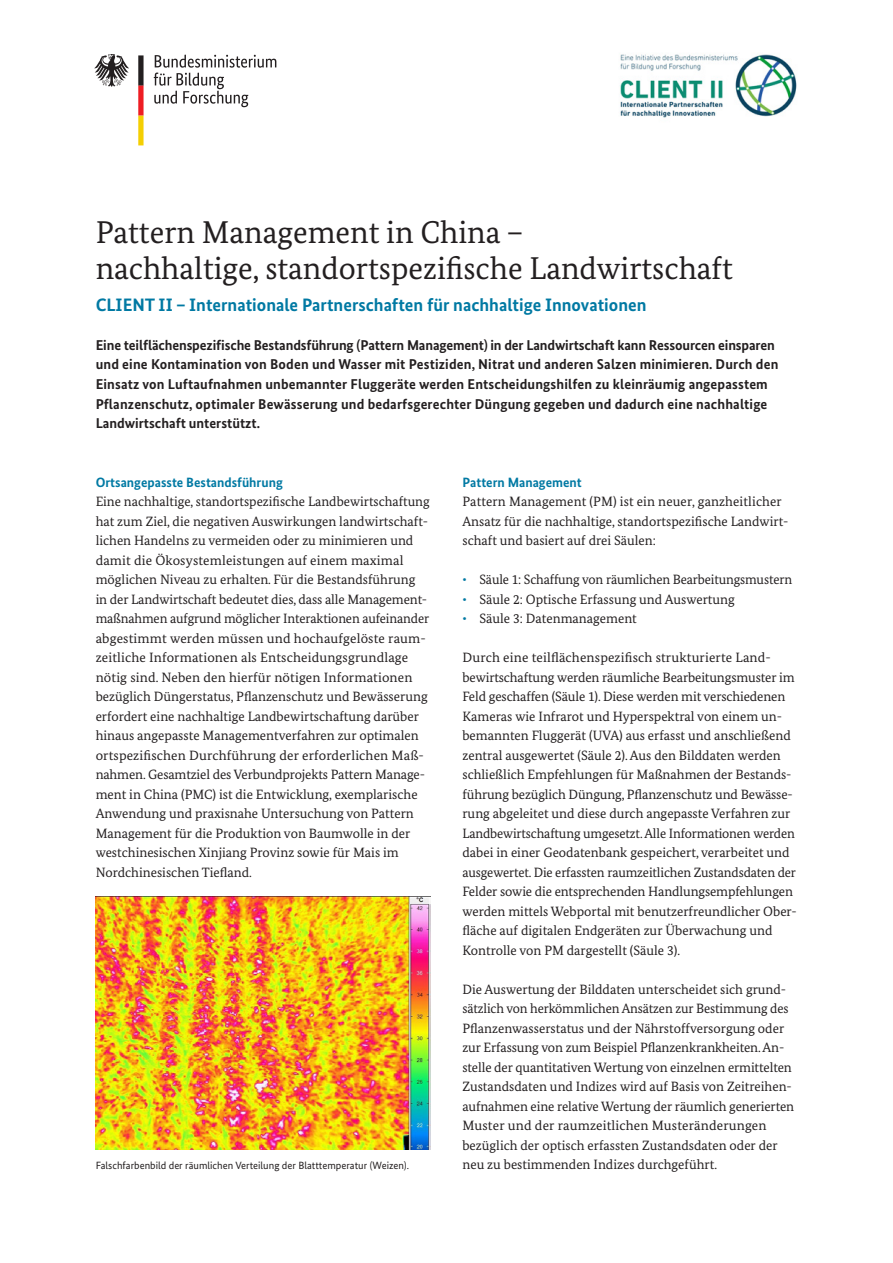
<style>
.page{position:relative;width:893px;height:1263px;background:#fff}
.page>*{position:absolute;margin:0;border:0;box-sizing:border-box;transform-origin:0 0}
.t1{font:31.5px/36px "Bundes Serif";color:#231f20}
.t2{font:700 18px "Bundes Sans";color:#0079a3}
.t3{font:700 14.25px/19.5px "Bundes Sans";letter-spacing:.01em;color:#231f20}
.t4{font:13.5px/19.5px "Bundes Serif";color:#231f20}
.t5{font:700 13.5px "Bundes Sans";color:#0079a3}
.t6{font:10.5px "Bundes Sans";color:#231f20}
.s1{color:#0079a3}
</style>
<div class="page">
<img style="left:96px;top:896px;width:335px;height:253px">
<img style="left:620px;top:54px;width:177px;height:64px">
<svg style="left:154px;top:55px;width:122px;height:52px"></svg>
<svg style="left:94px;top:54px;width:35px;height:33px"></svg>
<svg style="left:138px;top:55px;width:6px;height:90px"></svg>
<h1 class="t1" style="left:96px;top:214px;width:639px">Pattern Management in China –<br>nachhaltige, standortspezifische Landwirtschaft</h1>
<h2 class="t2" style="left:96px;top:294px;width:552px">CLIENT II – Internationale Partnerschaften für nachhaltige Innovationen</h2>
<p class="t3" style="left:96px;top:335px;width:684px">Eine teilflächenspezifische Bestandsführung (Pattern Management) in der Landwirtschaft kann Ressourcen einsparen und eine Kontamination von Boden und Wasser mit Pestiziden, Nitrat und anderen Salzen minimieren. Durch den Einsatz von Luftaufnahmen unbemannter Fluggeräte werden Entscheidungshilfen zu kleinräumig angepasstem Pflanzenschutz, optimaler Bewässerung und bedarfsgerechter Düngung gegeben und dadurch eine nachhaltige Landwirtschaft unterstützt.</p>
<h3 class="t5" style="left:96px;top:474px;width:189px">Ortsangepasste Bestandsführung</h3>
<p class="t4" style="left:96px;top:491px;width:336px">Eine nachhaltige, standortspezifische Landbewirtschaftung hat zum Ziel, die negativen Auswirkungen landwirtschaft&shy;lichen Handelns zu vermeiden oder zu minimieren und damit die Ökosystemleistungen auf einem maximal möglichen Niveau zu erhalten. Für die Bestandsführung in der Landwirtschaft bedeutet dies, dass alle Management&shy;maßnahmen aufgrund möglicher Interaktionen aufeinander abgestimmt werden müssen und hochaufgelöste raum&shy;zeitliche Informationen als Entscheidungsgrundlage nötig sind. Neben den hierfür nötigen Informationen bezüglich Düngerstatus, Pflanzenschutz und Bewässerung erfordert eine nachhaltige Landbewirtschaftung darüber hinaus angepasste Managementverfahren zur optimalen ortspezifischen Durchführung der erforderlichen Maß&shy;nahmen. Gesamtziel des Verbundprojekts Pattern Manage&shy;ment in China (PMC) ist die Entwicklung, exemplarische Anwendung und praxisnahe Untersuchung von Pattern Management für die Produktion von Baumwolle in der westchinesischen Xinjiang Provinz sowie für Mais im Nordchinesischen Tiefland.</p>
<h3 class="t5" style="left:462px;top:474px;width:121px">Pattern Management</h3>
<p class="t4" style="left:462px;top:491px;width:327px">Pattern Management (PM) ist ein neuer, ganzheitlicher<br>Ansatz für die nachhaltige, standortspezifische Landwirt&shy;schaft und basiert auf drei Säulen:</p>
<p class="t4" style="left:462px;top:569px;width:331px"><span class="s1">•</span> Säule 1: Schaffung von räumlichen Bearbeitungsmustern</p>
<p class="t4" style="left:462px;top:589px;width:274px"><span class="s1">•</span> Säule 2: Optische Erfassung und Auswertung</p>
<p class="t4" style="left:462px;top:608px;width:176px"><span class="s1">•</span> Säule 3: Datenmanagement</p>
<p class="t4" style="left:462px;top:647px;width:336px">Durch eine teilflächenspezifisch strukturierte Land&shy;bewirtschaftung werden räumliche Bearbeitungsmuster im Feld geschaffen (Säule 1). Diese werden mit verschiedenen Kameras wie Infrarot und Hyperspektral von einem un&shy;bemannten Fluggerät (UVA) aus erfasst und anschließend zentral ausgewertet (Säule 2). Aus den Bilddaten werden schließlich Empfehlungen für Maßnahmen der Bestands&shy;führung bezüglich Düngung, Pflanzenschutz und Bewässe&shy;rung abgeleitet und diese durch angepasste Verfahren zur Landbewirtschaftung umgesetzt. Alle Informationen werden dabei in einer Geodatenbank gespeichert, verarbeitet und ausgewertet. Die erfassten raumzeitlichen Zustandsdaten der Felder sowie die entsprechenden Handlungsempfehlungen werden mittels Webportal mit benutzerfreundlicher Ober&shy;fläche auf digitalen Endgeräten zur Überwachung und Kontrolle von PM dargestellt (Säule 3).</p>
<p class="t4" style="left:462px;top:979px;width:333px">Die Auswertung der Bilddaten unterscheidet sich grund&shy;sätzlich von herkömmlichen Ansätzen zur Bestimmung des Pflanzenwasserstatus und der Nährstoffversorgung oder zur Erfassung von zum Beispiel Pflanzenkrankheiten. An&shy;stelle der quantitativen Wertung von einzelnen ermittelten Zustandsdaten und Indizes wird auf Basis von Zeitreihen&shy;aufnahmen eine relative Wertung der räumlich generierten Muster und der raumzeitlichen Musteränderungen bezüglich der optisch erfassten Zustandsdaten oder der</p>
<p class="t6" style="left:96px;top:1159px;width:315px">Falschfarbenbild der räumlichen Verteilung der Blatttemperatur (Weizen).</p>
<p class="t4" style="left:462px;top:1154px;width:256px">neu zu bestimmenden Indizes durchgeführt.</p>
</div>
